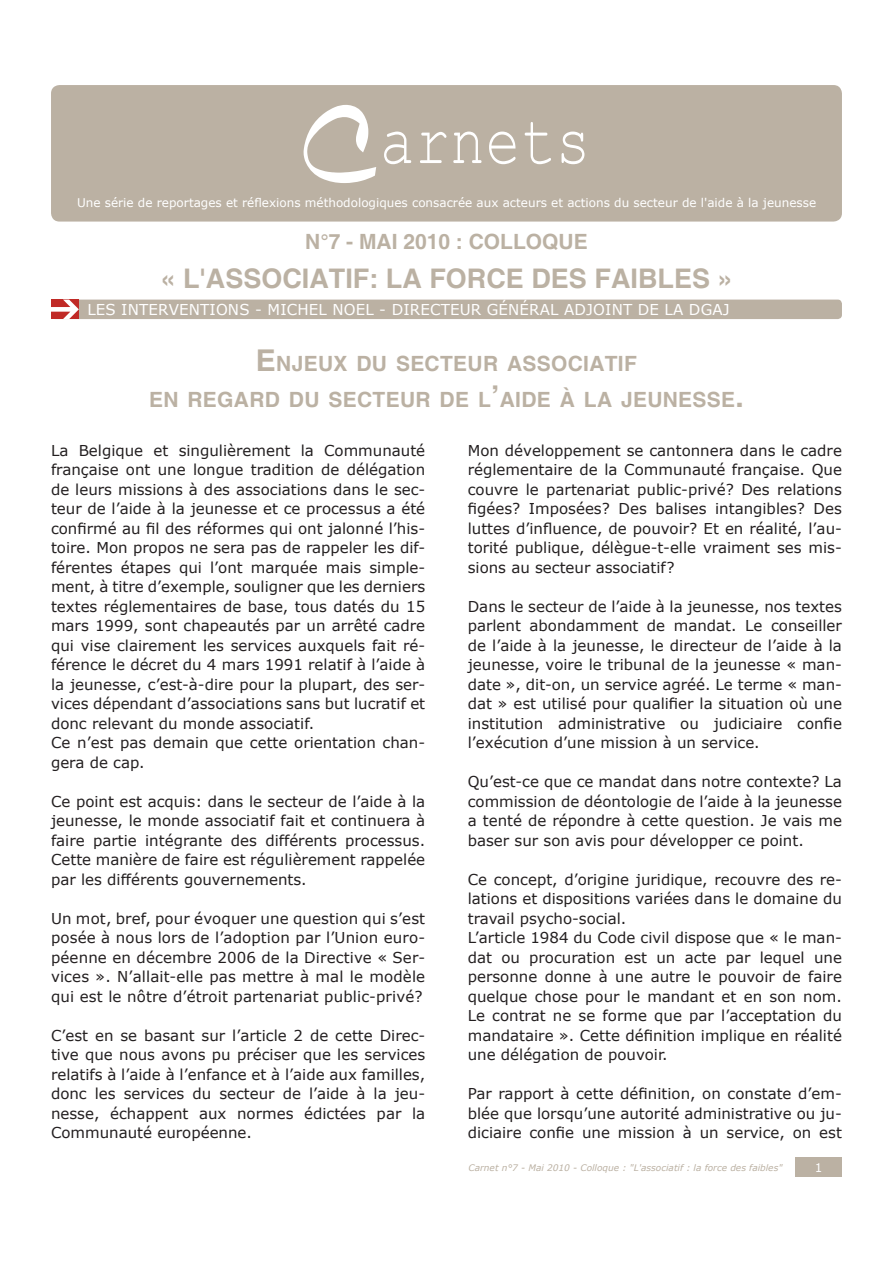
<style>
.page{position:relative;width:893px;height:1263px;background:#fff}
.page>*{position:absolute;margin:0;border:0;box-sizing:border-box;transform-origin:0 0}
.TITRE_non_aligné_sur{font:700 27px "Helvetica";color:#bbb1a3}
.t1{font:700 21px/36px "Helvetica";letter-spacing:.015em;color:#bbb1a3;text-align:center}
.TITRE_non_aligné_sur-2{font:700 21px "Helvetica";color:#bbb1a3}
.t2{font:15px/19.5px "Verdana";color:#231f20;text-align:justify}
.Paragraphe_non_align{font:15px "Verdana";letter-spacing:.01em;color:#fff}
.Paragraphe_non_align-2{font:12px "Verdana";color:#fff}
.Paragraphe_non_align-3{font:italic 9px "Verdana";color:#bbb1a3}
.s1{font-size:30px}
</style>
<div class="page">
<div style="left:51px;top:85px;width:791px;height:137px;background:#bbb1a3;border-radius:9px"></div>
<div style="left:51px;top:300px;width:791px;height:19px;background:#bbb1a3;border-radius:4px"></div>
<svg style="left:51px;top:300px;width:28px;height:19px"></svg>
<div style="left:795px;top:1157px;width:47px;height:20px;background:#bbb1a3"></div>
<svg style="left:384px;top:122px;width:200px;height:42px"></svg>
<svg style="left:304px;top:105px;width:72px;height:78px"></svg>
<p class="Paragraphe_non_align-2" style="left:77px;top:195px;width:741px">Une série de reportages et réflexions méthodologiques consacrée aux acteurs et actions du secteur de l'aide à la jeunesse</p>
<p class="TITRE_non_aligné_sur-2" style="left:305px;top:228px;width:284px">N°7 - MAI 2010 : COLLOQUE</p>
<p class="TITRE_non_aligné_sur" style="left:160px;top:262px;width:573px">« L'ASSOCIATIF: LA FORCE DES FAIBLES »</p>
<p class="Paragraphe_non_align" style="left:87px;top:300px;width:644px">LES INTERVENTIONS - MICHEL NOEL - DIRECTEUR GÉNÉRAL ADJOINT DE LA DGAJ</p>
<p class="t1" style="left:149px;top:346px;width:596px"><span class="s1">E</span>NJEUX DU SECTEUR ASSOCIATIF<br>EN REGARD DU SECTEUR DE L<span class="s1">’</span>AIDE À LA JEUNESSE<span class="s1">.</span></p>
<p class="t2" style="left:51px;top:440px;width:376px">La Belgique et singulièrement la Communauté française ont une longue tradition de délégation de leurs missions à des associations dans le sec&shy;teur de l’aide à la jeunesse et ce processus a été confirmé au fil des réformes qui ont jalonné l’his&shy;toire. Mon propos ne sera pas de rappeler les dif&shy;férentes étapes qui l’ont marquée mais simple&shy;ment, à titre d’exemple, souligner que les derniers textes réglementaires de base, tous datés du 15 mars 1999, sont chapeautés par un arrêté cadre qui vise clairement les services auxquels fait ré&shy;férence le décret du 4 mars 1991 relatif à l’aide à la jeunesse, c’est-à-dire pour la plupart, des ser&shy;vices dépendant d’associations sans but lucratif et donc relevant du monde associatif.</p>
<p class="t2" style="left:51px;top:732px;width:376px">Ce n’est pas demain que cette orientation chan&shy;gera de cap.</p>
<p class="t2" style="left:51px;top:791px;width:376px">Ce point est acquis: dans le secteur de l’aide à la jeunesse, le monde associatif fait et continuera à faire partie intégrante des différents processus.<br>Cette manière de faire est régulièrement rappelée par les différents gouvernements.</p>
<p class="t2" style="left:51px;top:908px;width:376px">Un mot, bref, pour évoquer une question qui s’est posée à nous lors de l’adoption par l’Union euro&shy;péenne en décembre 2006 de la Directive « Ser&shy;vices ». N’allait-elle pas mettre à mal le modèle qui est le nôtre d’étroit partenariat public-privé?</p>
<p class="t2" style="left:51px;top:1025px;width:376px">C’est en se basant sur l’article 2 de cette Direc&shy;tive que nous avons pu préciser que les services relatifs à l’aide à l’enfance et à l’aide aux familles, donc les services du secteur de l’aide à la jeu&shy;nesse, échappent aux normes édictées par la Communauté européenne.</p>
<p class="t2" style="left:468px;top:440px;width:376px">Mon développement se cantonnera dans le cadre réglementaire de la Communauté française. Que couvre le partenariat public-privé? Des relations figées? Imposées? Des balises intangibles? Des luttes d’influence, de pouvoir? Et en réalité, l’au&shy;torité publique, délègue-t-elle vraiment ses mis&shy;sions au secteur associatif?</p>
<p class="t2" style="left:468px;top:596px;width:376px">Dans le secteur de l’aide à la jeunesse, nos textes parlent abondamment de mandat. Le conseiller de l’aide à la jeunesse, le directeur de l’aide à la jeunesse, voire le tribunal de la jeunesse « man&shy;date », dit-on, un service agréé. Le terme « man&shy;dat » est utilisé pour qualifier la situation où une institution administrative ou judiciaire confie l’exécution d’une mission à un service.</p>
<p class="t2" style="left:468px;top:771px;width:376px">Qu’est-ce que ce mandat dans notre contexte? La commission de déontologie de l’aide à la jeunesse a tenté de répondre à cette question. Je vais me baser sur son avis pour développer ce point.</p>
<p class="t2" style="left:468px;top:869px;width:376px">Ce concept, d’origine juridique, recouvre des re&shy;lations et dispositions variées dans le domaine du travail psycho-social.</p>
<p class="t2" style="left:468px;top:927px;width:376px">L’article 1984 du Code civil dispose que « le man&shy;dat ou procuration est un acte par lequel une personne donne à une autre le pouvoir de faire quelque chose pour le mandant et en son nom.<br>Le contrat ne se forme que par l’acceptation du mandataire ». Cette définition implique en réalité une délégation de pouvoir.</p>
<p class="t2" style="left:468px;top:1083px;width:376px">Par rapport à cette définition, on constate d’em&shy;blée que lorsqu’une autorité administrative ou ju&shy;diciaire confie une mission à un service, on est</p>
<p class="Paragraphe_non_align-3" style="left:468px;top:1162px;width:316px">Carnet n°7 - Mai 2010 - Colloque : "L'associatif : la force des faibles"</p>
<p class="Paragraphe_non_align-2" style="left:815px;top:1160px;width:9px">1</p>
</div>
